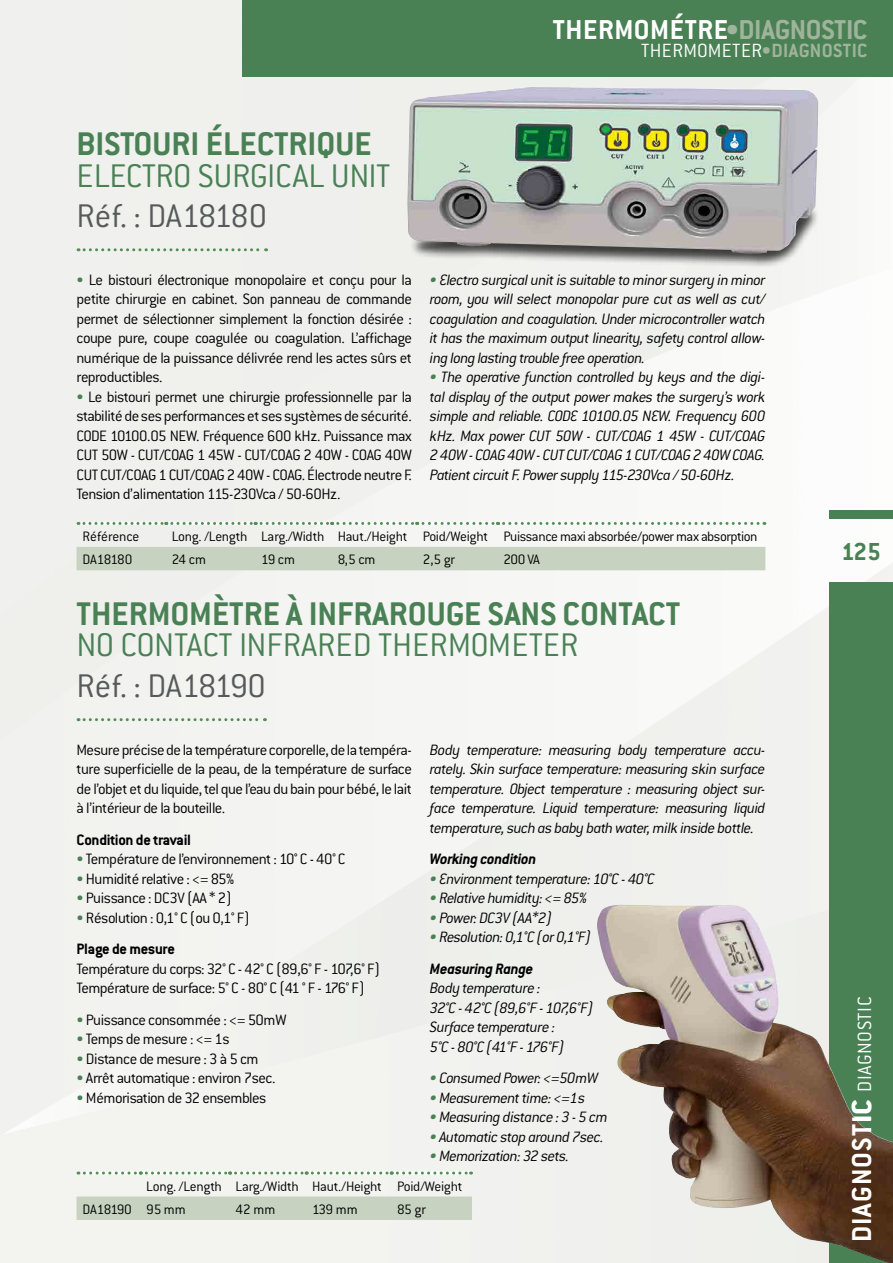
<style>
.page{position:relative;width:893px;height:1263px;background:#fff}
.page>*{position:absolute;margin:0;border:0;box-sizing:border-box;transform-origin:0 0}
.t1{font:700 36px "Conduit ITC";color:#498155}
.t2{font:300 36px "Conduit ITC";letter-spacing:-.01em;color:#498155}
.t3{font:300 36px "Conduit ITC";letter-spacing:-.06em;color:#58595b}
.t4{font:700 30px "Conduit ITC";color:#fff}
.t5{font:700 27px "Conduit ITC";color:#498155}
.t6{font:300 21px "Conduit ITC";letter-spacing:.02em;color:#fff}
.t7{font:italic 300 16.5px/19.5px "Conduit ITC";letter-spacing:-.035em;color:#000;text-align:justify}
.t8{font:300 16.5px/19.5px "Conduit ITC";letter-spacing:-.035em;color:#000;text-align:justify}
.t9{font:700 16.5px "Conduit ITC";letter-spacing:-.03em;color:#000}
.t10{font:italic 700 16.5px "Conduit ITC";letter-spacing:-.02em;color:#000}
.t11{font:300 15px/23.4px "Conduit ITC";letter-spacing:-.03em;color:#000}
.s1{color:#a0b39b}
.s2{font-weight:700;color:#a0b39b}
.s3{color:#498155}
.s4{font-weight:700}
.s5{font-weight:700;font-size:30px}
</style>
<div class="page">
<img style="left:0;top:0;width:893px;height:1263px">
<div style="left:829px;top:583px;width:64px;height:680px;background:#498155"></div>
<div style="left:829px;top:510px;width:64px;height:9px;background:#498155"></div>
<div style="left:242px;top:0;width:651px;height:77px;background:#498155"></div>
<svg style="left:78px;top:718px;width:187px;height:3px"></svg>
<div style="left:77px;top:1196px;width:395px;height:24px;background:#c7d3c0"></div>
<svg style="left:78px;top:1171px;width:393px;height:3px"></svg>
<img style="left:596px;top:905px;width:297px;height:358px">
<svg style="left:78px;top:248px;width:189px;height:3px"></svg>
<div style="left:77px;top:547px;width:688px;height:23px;background:#c7d3c0"></div>
<hr style="left:497px;top:522px;width:267px;height:3px;background:#fff">
<svg style="left:78px;top:522px;width:420px;height:3px"></svg>
<svg style="left:504px;top:522px;width:261px;height:3px"></svg>
<svg style="left:409px;top:198px;width:410px;height:70px;fill:#ecedea"></svg>
<svg style="left:394px;top:192px;width:13px;height:57px"></svg>
<img style="left:407px;top:87px;width:411px;height:168px">
<h2 class="t4" style="left:553px;top:12px;width:316px">THERM OM ÉTRE<span class="s1">•DIAGNOSTIC</span></h2>
<p class="t6" style="left:641px;top:39px;width:228px">thermometer<span class="s2">•DIAGNOSTIC</span></p>
<h1 class="t1" style="left:77px;top:123px;width:297px">BISTOURI ÉLECTRIQUE</h1>
<h1 class="t2" style="left:77px;top:156px;width:315px">electro surgical unit</h1>
<h1 class="t3" style="left:77px;top:196px;width:192px">Réf. : DA18180</h1>
<p class="t8" style="left:77px;top:270px;width:337px"><span class="s3">•</span> Le bistouri électronique monopolaire et conçu pour la petite chirurgie en cabinet. Son panneau de commande permet de sélectionner simplement la fonction désirée : coupe pure, coupe coagulée ou coagulation. L’affichage numérique de la puissance délivrée rend les actes sûrs et reproductibles.</p>
<p class="t8" style="left:77px;top:387px;width:337px"><span class="s3">•</span> Le bistouri permet une chirurgie professionnelle par la stabilité de ses performances et ses systèmes de sécurité.<br>CODE 10100.05 N EW. Fréquence 600 kHz. Puissance max CUT 50W - CUT/COAG</p>
<p class="t8" style="left:197px;top:445px;width:82px">1 45W - CUT/COAG</p>
<p class="t8" style="left:304px;top:445px;width:57px">2 40W - COAG</p>
<p class="t8" style="left:385px;top:445px;width:29px">40W</p>
<p class="t8" style="left:77px;top:465px;width:337px;text-indent:225px">. Électrode neutre F.<br>Tension d’alimentation 115-230Vca / 50-60Hz.</p>
<p class="t8" style="left:77px;top:465px;width:58px">CUTCUT/COAG</p>
<p class="t8" style="left:158px;top:465px;width:45px">1 CUT/COAG</p>
<p class="t8" style="left:227px;top:465px;width:54px">2 40W - COAG</p>
<p class="t7" style="left:430px;top:270px;width:337px"><span class="s3">•</span> Electro surgical unit is suitable to minor surgery in minor room, you will select monopolar pure cut as well as cut/ coagulation and coagulation. Under microcontroller watch it has the maximum output linearity, safety control allow&shy;ing long lasting trouble free operation.</p>
<p class="t7" style="left:430px;top:367px;width:337px"><span class="s3">•</span> The operative function controlled by keys and the digi&shy;tal display of the output power makes the surgery’s work simple and reliable. CODE 10100.05 NEW. Frequency 600 kHz. Max power CUT 50W - CUT/COAG 1 45W - CUT/COAG 2 40W - COAG 40W - CUT CUT/COAG 1 CUT/COAG 2 40W COAG.<br>Patient circuit F. Power supply 115-230Vca / 50-60Hz.</p>
<p class="t11" style="left:83px;top:524px;width:58px">Référence</p>
<p class="t11" style="left:172px;top:524px;width:587px">Long. /Length Larg./Width Haut./H eight Poid/Weight Puissance maxi absorbée/power max absorption</p>
<p class="t11" style="left:83px;top:548px;width:51px">DA18180</p>
<p class="t11" style="left:172px;top:548px;width:36px">24 cm</p>
<p class="t11" style="left:261px;top:548px;width:35px">19 cm</p>
<p class="t11" style="left:338px;top:548px;width:39px">8,5 cm</p>
<p class="t11" style="left:423px;top:548px;width:34px">2,5 gr</p>
<p class="t11" style="left:503px;top:548px;width:31px">200 VA</p>
<h1 class="t1" style="left:77px;top:593px;width:350px">THERMOMÈTRE À INFRAROUGE</h1>
<h1 class="t1" style="left:488px;top:593px;width:18px">SANS</h1>
<h1 class="t1" style="left:563px;top:593px;width:119px">CON TACT</h1>
<h1 class="t2" style="left:77px;top:625px;width:373px">no contact IN FRARED TH ERMOM</h1>
<h1 class="t2" style="left:511px;top:625px;width:64px">ETER</h1>
<h1 class="t3" style="left:77px;top:666px;width:191px">Réf. : DA18190</h1>
<p class="t8" style="left:77px;top:740px;width:337px">Mesure précise de la température corporelle, de la tempéra&shy;ture superficielle de la peau, de la température de surface de l’objet et du liquide, tel que l’eau du bain pour bébé, le lait à l’intérieur de la bouteille.</p>
<p class="t9" style="left:77px;top:830px;width:116px">CONDITION DE TRAVAIL</p>
<p class="t8" style="left:77px;top:849px;width:269px"><span class="s3">•</span> Température de l’environnement : 10° C - 40° C</p>
<p class="t8" style="left:77px;top:869px;width:159px"><span class="s3">•</span> Humidité relative : &lt;= 85%</p>
<p class="t8" style="left:77px;top:888px;width:157px"><span class="s3">•</span> Puissance : DC3V (AA * 2)</p>
<p class="t8" style="left:77px;top:902px;width:175px;line-height:31.5px"><span class="s3">•</span> Résolution : 0,1° C (ou 0,1° F)<br><span class="s4">PLAGE DE MESURE</span></p>
<p class="t8" style="left:77px;top:959px;width:305px">Température du corps: 32° C - 42° C (89,6° F - 107,6° F)<br>Température de surface: 5° C - 80° C (41 ° F - 176° F)</p>
<p class="t8" style="left:77px;top:1010px;width:211px"><span class="s3">•</span> Puissance consommée : &lt;= 50mW</p>
<p class="t8" style="left:77px;top:1029px;width:155px"><span class="s3">•</span> Temps de mesure : &lt;= 1s</p>
<p class="t8" style="left:77px;top:1049px;width:184px"><span class="s3">•</span> Distance de mesure : 3 à 5 cm</p>
<p class="t8" style="left:77px;top:1068px;width:200px"><span class="s3">•</span> Arrêt automatique : environ 7sec.</p>
<p class="t8" style="left:77px;top:1088px;width:191px"><span class="s3">•</span> M émorisation de 32 ensembles</p>
<p class="t7" style="left:430px;top:740px;width:337px">Body temperature: measuring body temperature accu&shy;rately. Skin surface temperature: measuring skin surface temperature. Object temperature : measuring object sur&shy;face temperature. Liquid temperature: measuring liquid temperature, such as baby bath water, milk inside bottle.</p>
<p class="t10" style="left:430px;top:849px;width:108px">Working condition</p>
<p class="t7" style="left:430px;top:869px;width:226px"><span class="s3">•</span> Environment temperature: 10°C - 40°C</p>
<p class="t7" style="left:430px;top:888px;width:159px"><span class="s3">•</span> Relative humidity: &lt;= 85%</p>
<p class="t7" style="left:430px;top:908px;width:124px"><span class="s3">•</span> Power: DC3V (AA*2)</p>
<p class="t7" style="left:430px;top:921px;width:163px;line-height:31.5px"><span class="s3">•</span> Resolution: 0,1°C (or 0,1°F)<br><span class="s4">Measuring Range</span></p>
<p class="t7" style="left:430px;top:978px;width:165px;text-align:left">Body temperature :<br>32°C - 42°C (89,6°F - 107,6°F)<br>Surface temperature :<br>5°C - 80°C (41°F - 176°F)</p>
<p class="t7" style="left:430px;top:1068px;width:170px"><span class="s3">•</span> Consumed Power: &lt;=50mW</p>
<p class="t7" style="left:430px;top:1088px;width:157px"><span class="s3">•</span> Measurement time: &lt;=1s</p>
<p class="t7" style="left:430px;top:1107px;width:179px"><span class="s3">•</span> Measuring distance : 3 - 5 cm</p>
<p class="t7" style="left:430px;top:1127px;width:175px"><span class="s3">•</span> Automatic stop around 7sec.</p>
<p class="t7" style="left:430px;top:1146px;width:141px"><span class="s3">•</span> Memorization: 32 sets.</p>
<p class="t11" style="left:83px;top:1174px;width:381px;text-indent:64px">Long. /Length Larg./Width Haut./Height Poid/Weight<br>DA18190 95 mm</p>
<p class="t11" style="left:236px;top:1197px;width:41px">42 mm</p>
<p class="t11" style="left:312px;top:1197px;width:47px">139 mm</p>
<p class="t11" style="left:397px;top:1197px;width:30px">85 gr</p>
<h3 class="t5" style="left:841px;top:535px;width:41px">125</h3>
<p class="t6" style="left:853px;top:1122px;width:128px;rotate:-90deg"><span class="s5">I</span> Diagnostic</p>
<h2 class="t4" style="left:844px;top:1242px;width:144px;rotate:-90deg">DIAGNOSTIC</h2>
<h2 class="t4" style="left:844px;top:1224px;width:9px;rotate:-90deg">I</h2>
</div>
